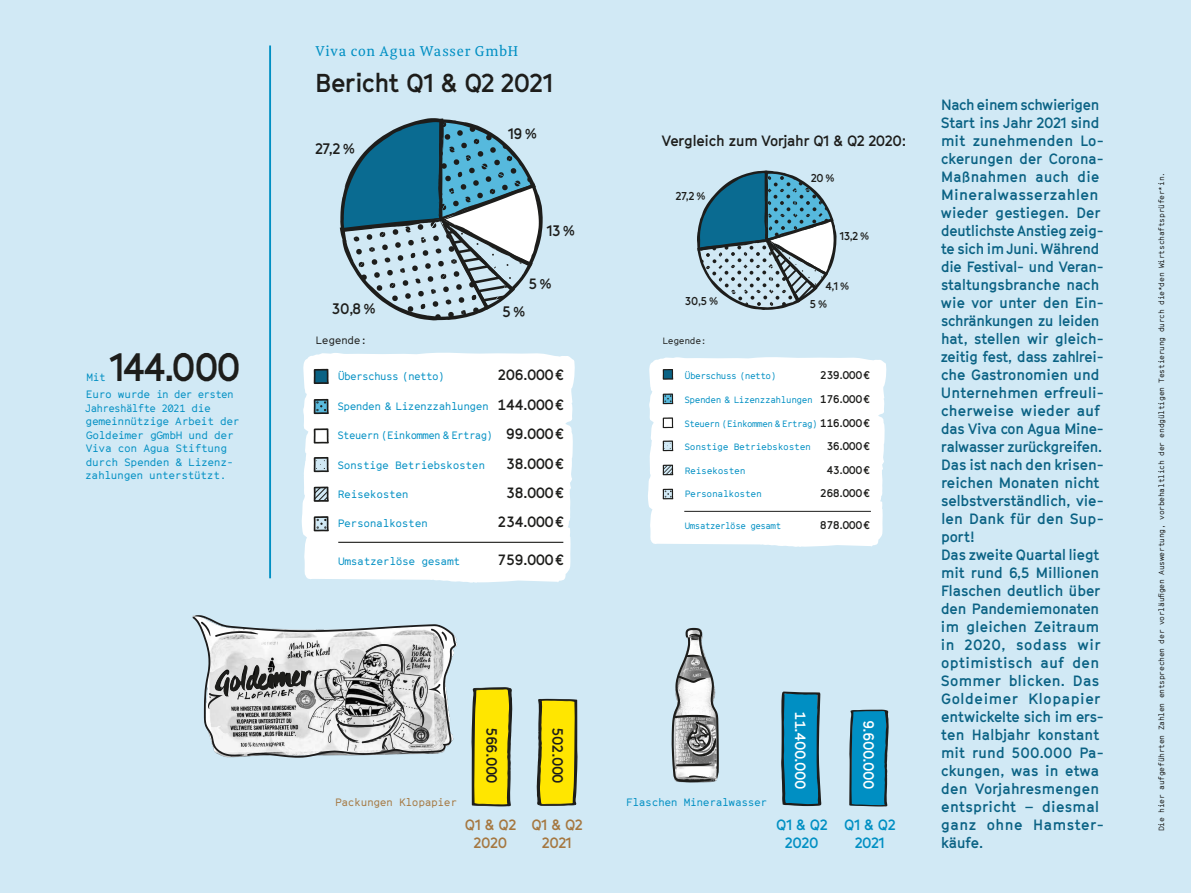
<style>
.page{position:relative;width:1191px;height:893px;background:#d1e9f5}
.page>*{position:absolute;margin:0;border:0;box-sizing:border-box;transform-origin:0 0}
.t1{font:700 39px "GT Cinetype";color:#1d1d1b}
.t2{font:700 25.5px "GT Cinetype";letter-spacing:-.02em;color:#1d1d1b}
.t3{font:700 15px "GT Cinetype";color:#1d1d1b}
.t4{font:700 14.7px/18px "GT Cinetype";color:#0a6284}
.t5{font:700 14.7px "GT Cinetype";letter-spacing:-.05em;color:#1d1d1b}
.t6{font:700 14.7px "GT Cinetype";letter-spacing:-.01em;color:#1d1d1b}
.t7{font:14.7px "Meret Pro";letter-spacing:.055em;color:#008fc3}
.t8{font:700 14.7px "GT Cinetype";letter-spacing:-.05em;color:#fff}
.t9{font:700 14.7px/18px "GT Cinetype";letter-spacing:-.01em;color:#a57740;text-align:center}
.t10{font:700 14.7px/18px "GT Cinetype";letter-spacing:-.01em;color:#008fc3;text-align:center}
.t11{font:700 11.25px "GT Cinetype";color:#1d1d1b}
.t12{font:700 10.95px "GT Cinetype";letter-spacing:-.05em;color:#1d1d1b}
.t13{font:10.5px/13.5px "GT Cinetype Mono";letter-spacing:-.03em;color:#008fc3}
.t14{font:10.5px "GT Cinetype Mono";letter-spacing:-.05em;color:#008fc3;scale:.95 1}
.t15{font:10.5px "GT Cinetype Mono";letter-spacing:-.03em;color:#a57740}
.t16{font:10.5px "GT Cinetype Mono";letter-spacing:-.055em;color:#008fc3}
.t17{font:10.5px "GT Cinetype Mono";letter-spacing:-.03em;color:#1d1d1b}
.t18{font:9px "GT Cinetype Mono";letter-spacing:-.04em;color:#008fc3}
.t19{font:9px "GT Cinetype Mono";letter-spacing:-.04em;color:#008fc3;scale:.95 1}
.t20{font:9px "GT Cinetype Mono";letter-spacing:-.03em;color:#1d1d1b}
.t21{font:7.5px "GT Cinetype Mono";letter-spacing:-.03em;color:#1d1d1b}
.s1{font-family:"GT Cinetype";font-weight:700;font-size:14.7px;color:#1d1d1b}
.s2{font-family:"GT Cinetype";font-weight:700;font-size:10.95px;color:#1d1d1b}
</style>
<div class="page">
<svg style="left:536px;top:698px;width:42px;height:108px;background:#d5c418"></svg>
<svg style="left:849px;top:709px;width:40px;height:98px;background:#1385af"></svg>
<div style="left:648px;top:357px;width:238px;height:190px;background:#fff"></div>
<div style="left:302px;top:353px;width:273px;height:230px;background:#fff"></div>
<hr style="left:269px;top:45px;width:2px;height:533px;background:#008fc3">
<hr style="left:338px;top:542px;width:225px;height:1px;background:#1d1d1b">
<svg style="left:314px;top:369px;width:15px;height:15px"></svg>
<svg style="left:314px;top:399px;width:15px;height:15px"></svg>
<svg style="left:314px;top:428px;width:15px;height:16px"></svg>
<svg style="left:314px;top:516px;width:15px;height:15px"></svg>
<svg style="left:314px;top:457px;width:15px;height:15px"></svg>
<svg style="left:314px;top:487px;width:15px;height:15px"></svg>
<svg style="left:662px;top:369px;width:11px;height:11px"></svg>
<svg style="left:662px;top:393px;width:11px;height:11px"></svg>
<svg style="left:662px;top:417px;width:11px;height:11px"></svg>
<svg style="left:662px;top:489px;width:11px;height:10px"></svg>
<svg style="left:662px;top:440px;width:11px;height:11px"></svg>
<svg style="left:662px;top:465px;width:11px;height:10px"></svg>
<hr style="left:684px;top:511px;width:187px;height:1px;background:#1d1d1b">
<svg style="left:193px;top:615px;width:263px;height:143px"></svg>
<svg style="left:671px;top:628px;width:48px;height:154px"></svg>
<svg style="left:697px;top:171px;width:140px;height:139px"></svg>
<svg style="left:781px;top:692px;width:40px;height:114px;background:#1081aa"></svg>
<svg style="left:471px;top:687px;width:42px;height:120px;background:#d5c419"></svg>
<svg style="left:340px;top:118px;width:202px;height:203px"></svg>
<h1 class="t1" style="left:110px;top:343px;width:133px">144.000</h1>
<p class="t13" style="left:85px;top:388px;width:156px">Euro wurde in der ersten<br>Jahreshälfte 2021 die gemeinnützige Arbeit der<br>Goldeimer gGmbH und der<br>Viva con Agua Stiftung durch Spenden &amp; Lizenz&shy;zahlungen unterstützt.</p>
<p class="t13" style="left:86px;top:370px;width:21px">Mit</p>
<p class="t7" style="left:315px;top:41px;width:204px">Viva con Agua Wasser GmbH</p>
<h2 class="t2" style="left:315px;top:68px;width:239px">Bericht Q1 &amp; Q2 2021</h2>
<p class="t3" style="left:315px;top:139px;width:41px">27,2%</p>
<p class="t3" style="left:332px;top:300px;width:45px">30,8%</p>
<p class="t3" style="left:508px;top:124px;width:31px">19%</p>
<p class="t3" style="left:547px;top:222px;width:30px">13%</p>
<p class="t5" style="left:529px;top:275px;width:25px">5%</p>
<p class="t3" style="left:502px;top:302px;width:25px">5%</p>
<p class="t17" style="left:315px;top:334px;width:53px">Legende:</p>
<p class="t16" style="left:338px;top:370px;width:108px">Überschuss (netto)</p>
<p class="t5" style="left:497px;top:366px;width:69px">206.000€</p>
<p class="t13" style="left:337px;top:400px;width:228px">Spenden &amp; Lizenzzahlungen <span class="s1">144.000€</span></p>
<p class="t14" style="left:337px;top:429px;width:240px">Steuern (Einkommen &amp; Ertrag) <span class="s1">99.000€</span></p>
<p class="t13" style="left:337px;top:458px;width:149px">Sonstige Betriebskosten</p>
<p class="t5" style="left:506px;top:454px;width:60px">38.000€</p>
<p class="t13" style="left:338px;top:487px;width:72px">Reisekosten</p>
<p class="t5" style="left:506px;top:484px;width:60px">38.000€</p>
<p class="t13" style="left:338px;top:517px;width:91px">Personalkosten</p>
<p class="t5" style="left:497px;top:513px;width:69px">234.000€</p>
<p class="t13" style="left:338px;top:554px;width:124px">Umsatzerlöse gesamt</p>
<p class="t5" style="left:497px;top:551px;width:69px">759.000€</p>
<p class="t6" style="left:662px;top:132px;width:246px">Vergleich zum Vorjahr Q1 &amp; Q2 2020:</p>
<p class="t11" style="left:676px;top:189px;width:31px">27,2%</p>
<p class="t11" style="left:685px;top:294px;width:35px">30,5 %</p>
<p class="t11" style="left:811px;top:171px;width:25px">20%</p>
<p class="t11" style="left:840px;top:229px;width:31px">13,2%</p>
<p class="t12" style="left:825px;top:280px;width:25px">4,1 %</p>
<p class="t11" style="left:810px;top:297px;width:19px">5%</p>
<p class="t20" style="left:662px;top:336px;width:46px">Legende:</p>
<p class="t18" style="left:685px;top:371px;width:93px">Überschuss (netto)</p>
<p class="t12" style="left:820px;top:369px;width:52px">239.000€</p>
<p class="t18" style="left:684px;top:394px;width:187px">Spenden &amp; Lizenzzahlungen <span class="s2">176.000€</span></p>
<p class="t19" style="left:684px;top:418px;width:197px">Steuern (Einkommen &amp; Ertrag) <span class="s2">116.000€</span></p>
<p class="t18" style="left:684px;top:441px;width:128px">Sonstige Betriebskosten</p>
<p class="t12" style="left:826px;top:440px;width:45px">36.000€</p>
<p class="t18" style="left:685px;top:465px;width:62px">Reisekosten</p>
<p class="t12" style="left:826px;top:463px;width:45px">43.000€</p>
<p class="t18" style="left:684px;top:488px;width:79px">Personalkosten</p>
<p class="t12" style="left:820px;top:487px;width:52px">268.000€</p>
<p class="t19" style="left:685px;top:521px;width:103px">Umsatzerlöse gesamt</p>
<p class="t12" style="left:820px;top:519px;width:52px">878.000€</p>
<p class="t15" style="left:335px;top:796px;width:124px">Packungen Klopapier</p>
<p class="t5" style="left:500px;top:727px;width:58px;rotate:90deg">566.000</p>
<p class="t5" style="left:566px;top:727px;width:58px;rotate:90deg">502.000</p>
<p class="t13" style="left:626px;top:796px;width:143px">Flaschen Mineralwasser</p>
<p class="t8" style="left:809px;top:711px;width:80px;rotate:90deg">11.400.000</p>
<p class="t8" style="left:877px;top:720px;width:71px;rotate:90deg">9.600.000</p>
<p class="t9" style="left:465px;top:816px;width:53px">Q1 &amp; Q2<br>2020</p>
<p class="t9" style="left:531px;top:816px;width:53px">Q1 &amp; Q2<br>2021</p>
<p class="t10" style="left:776px;top:816px;width:53px">Q1 &amp; Q2<br>2020</p>
<p class="t10" style="left:844px;top:816px;width:53px">Q1 &amp; Q2<br>2021</p>
<p class="t4" style="left:940px;top:96px;width:165px">Nach einem schwierigen<br>Start ins Jahr 2021 sind mit zunehmenden Lo&shy;ckerungen der Corona-<br>Maßnahmen auch die<br>Mineralwasserzahlen wieder gestiegen. Der deutlichste Anstieg zeig&shy;te sich im Juni. Während die Festival- und Veran&shy;staltungsbranche nach wie vor unter den Ein&shy;schränkungen zu leiden hat, stellen wir gleich&shy;zeitig fest, dass zahlrei&shy;che Gastronomien und<br>Unternehmen erfreuli&shy;cherweise wieder auf das Viva con Agua Mine&shy;ralwasser zurückgreifen.<br>Das ist nach den krisen&shy;reichen Monaten nicht selbstverständlich, vie&shy;len Dank für den Sup&shy;port!<br>Das zweite Quartal liegt mit rund 6,5 Millionen<br>Flaschen deutlich über den Pandemiemonaten im gleichen Zeitraum in 2020, sodass wir optimistisch auf den<br>Sommer blicken. Das<br>Goldeimer Klopapier entwickelte sich im ers&shy;ten Halbjahr konstant mit rund 500.000 Pa&shy;ckungen, was in etwa den Vorjahresmengen entspricht – diesmal ganz ohne Hamster&shy;käufe.</p>
<p class="t21" style="left:1156px;top:831px;width:661px;rotate:-90deg">Die hier aufgeführten Zahlen entsprechen der vorläufigen Auswertung, vorbehaltlich der endgültigen Testierung durch die*den Wirtschaftsprüfer*in.</p>
</div>
